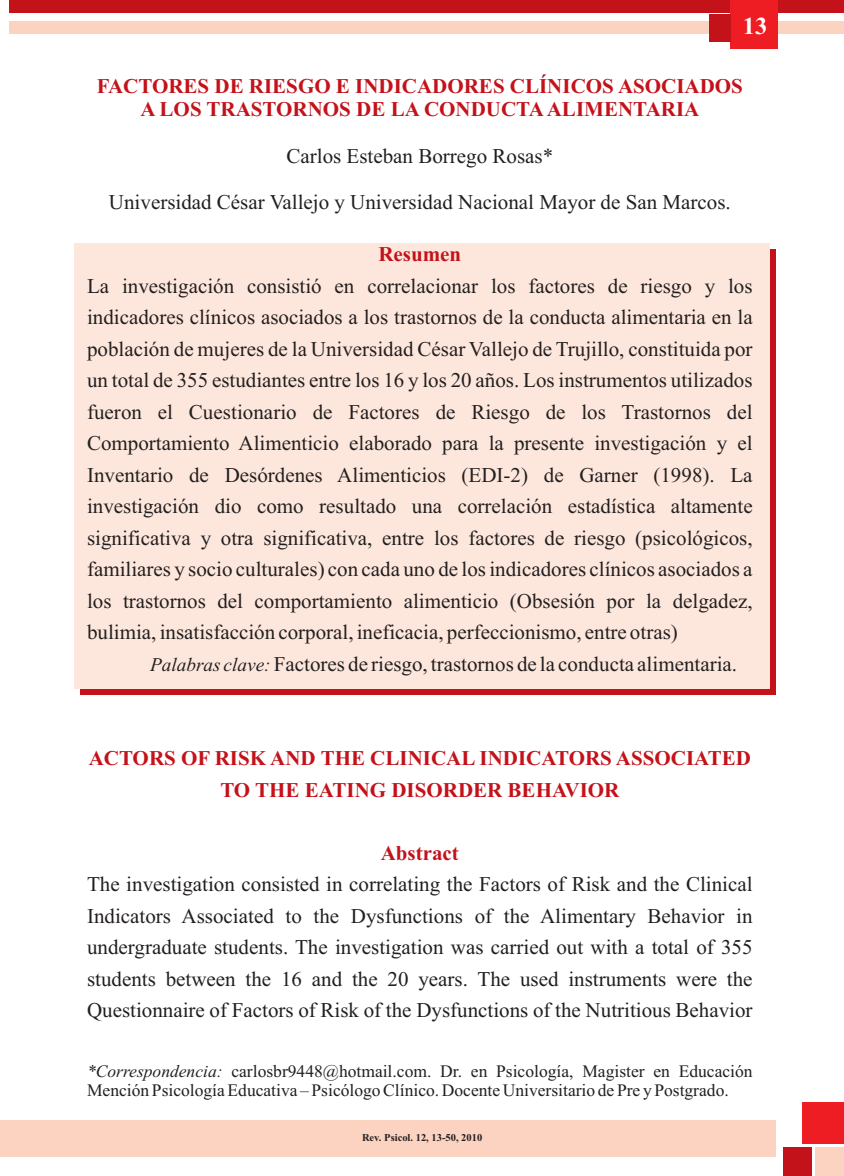
<style>
.page{position:relative;width:844px;height:1176px;background:#fff}
.page>*{position:absolute;margin:0;border:0;box-sizing:border-box;transform-origin:0 0}
.t1{font:700 24.5px "Times New Roman";color:#fff}
.t2{font:21px/31.5px "Times New Roman";color:#231f20;text-align:justify}
.t3{font:700 21px/23.3px "Times New Roman";color:#c4121a;text-align:center}
.t4{font:17.5px/19.4px "Times New Roman";color:#231f20}
.t5{font:700 10.5px "Times New Roman";color:#231f20}
.s1{font-style:italic;font-size:19.25px}
.s2{font-style:italic}
</style>
<div class="page">
<div style="left:0;top:1120px;width:775px;height:37px;background:#fcd2c0"></div>
<div style="left:815px;top:1147px;width:28px;height:29px;background:#fcd2c0"></div>
<div style="left:802px;top:1101px;width:41px;height:42px;background:#ee1d23"></div>
<div style="left:783px;top:1147px;width:28px;height:29px;background:#c4121a"></div>
<div style="left:10px;top:0;width:833px;height:13px;background:#c4121a"></div>
<div style="left:10px;top:21px;width:833px;height:13px;background:#fcd2c0"></div>
<div style="left:730px;top:0;width:48px;height:49px;background:#ee1d23"></div>
<div style="left:708px;top:15px;width:22px;height:27px;background:#c4121a"></div>
<div style="left:81px;top:250px;width:694px;height:445px;background:#c4121a"></div>
<div style="left:74px;top:243px;width:695px;height:446px;background:#fde7dc"></div>
<p class="t1" style="left:742px;top:17px;width:26px">13</p>
<p class="t3" style="left:97px;top:77px;width:647px">FACTORES DE RIESGO E INDICADORES CLÍNICOS ASOCIADOS<br>A LOS TRASTORNOS DE LA CONDUCTAALIMENTARIA</p>
<p class="t2" style="left:286px;top:142px;width:268px">Carlos Esteban Borrego Rosas*</p>
<p class="t2" style="left:109px;top:189px;width:623px">Universidad César Vallejo y Universidad Nacional Mayor de San Marcos.</p>
<p class="t3" style="left:378px;top:245px;width:84px">Resumen</p>
<p class="t2" style="left:87px;top:272px;width:667px">La investigación consistió en correlacionar los factores de riesgo y los indicadores clínicos asociados a los trastornos de la conducta alimentaria en la población de mujeres de la Universidad César Vallejo de Trujillo, constituida por un total de 355 estudiantes entre los 16 y los 20 años. Los instrumentos utilizados fueron el Cuestionario de Factores de Riesgo de los Trastornos del Comportamiento Alimenticio elaborado para la presente investigación y el Inventario de Desórdenes Alimenticios (EDI-2) de Garner (1998). La investigación dio como resultado una correlación estadística altamente significativa y otra significativa, entre los factores de riesgo (psicológicos, familiares y socio culturales) con cada uno de los indicadores clínicos asociados a los trastornos del comportamiento alimenticio (Obsesión por la delgadez, bulimia, insatisfacción corporal, ineficacia, perfeccionismo, entre otras)</p>
<p class="t2" style="left:150px;top:650px;width:588px"><span class="s1">Palabras clave:</span> Factores de riesgo, trastornos de la conducta alimentaria.</p>
<p class="t3" style="left:89px;top:744px;width:663px;line-height:31.5px">ACTORS OF RISK AND THE CLINICAL INDICATORS ASSOCIATED<br>TO THE EATING DISORDER BEHAVIOR</p>
<p class="t3" style="left:380px;top:843px;width:80px">Abstract</p>
<p class="t2" style="left:87px;top:870px;width:667px">The investigation consisted in correlating the Factors of Risk and the Clinical Indicators Associated to the Dysfunctions of the Alimentary Behavior in undergraduate students. The investigation was carried out with a total of 355 students between the 16 and the 20 years. The used instruments were the Questionnaire of Factors of Risk of the Dysfunctions of the Nutritious Behavior</p>
<p class="t4" style="left:87px;top:1063px;width:667px"><span class="s2">*Correspondencia:</span> carlosbr9448@hotmail.com. Dr. en Psicología, Magister en Educación<br>Mención Psicología Educativa – Psicólogo Clínico. Docente Universitario de Pre y Postgrado.</p>
<p class="t5" style="left:362px;top:1134px;width:122px">Rev. Psicol. 12, 13-50, 2010</p>
</div>
